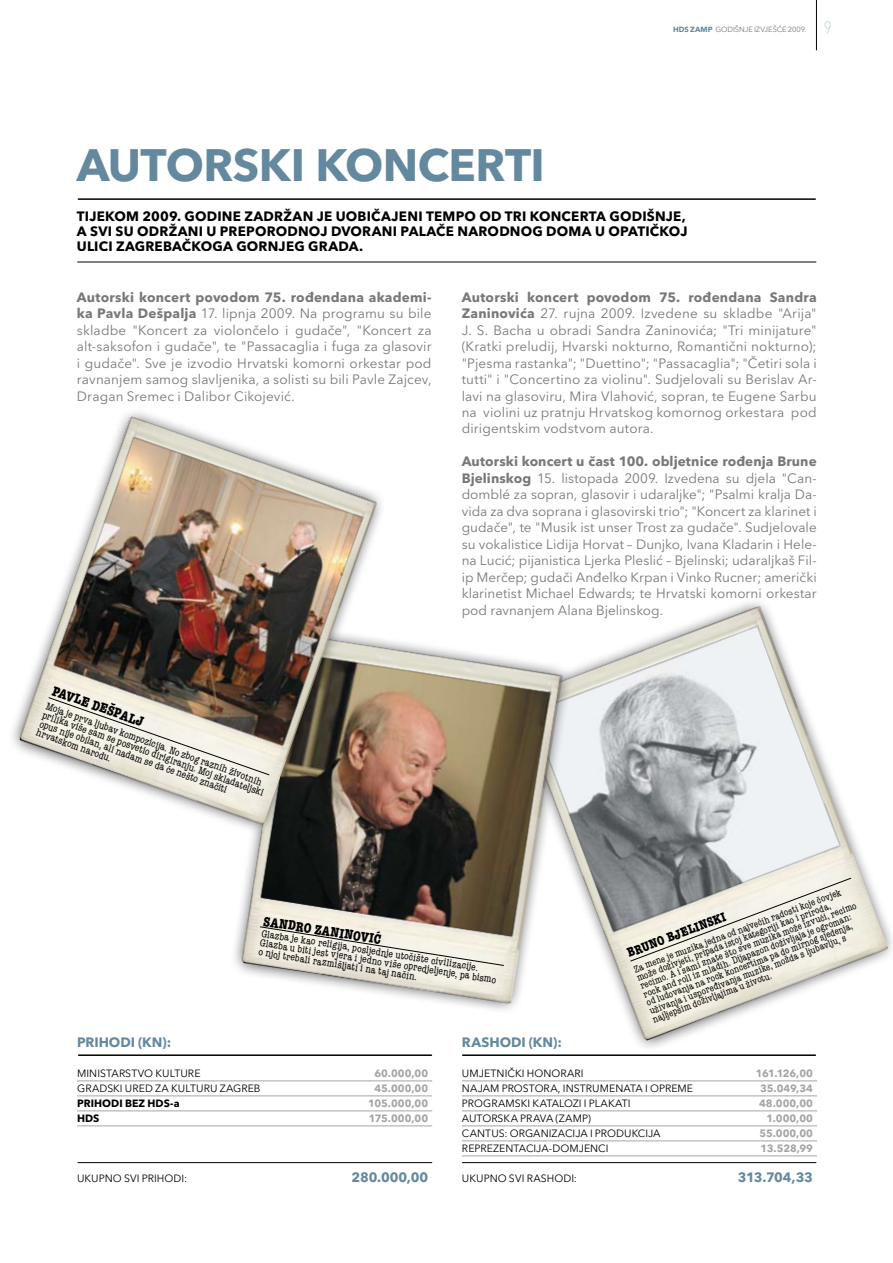
<style>
.page{position:relative;width:893px;height:1263px;background:#fff}
.page>*{position:absolute;margin:0;border:0;box-sizing:border-box;transform-origin:0 0}
.t1{font:700 45px "Avenir Next LT Pro";letter-spacing:-.015em;color:#64899e}
.t2{font:200 condensed 18px "Avenir Next LT Pro";color:#93adbf}
.t3{font:14.25px "American Typewriter CE Condensed B";color:#000}
.t4{font:14.1px "American Typewriter CE Condensed B";color:#000}
.t5{font:13.5px/16.5px "Avenir Next LT Pro";letter-spacing:.01em;color:#787878;text-align:justify}
.t6{font:700 13.5px/15px "Avenir Next LT Pro";letter-spacing:.015em;color:#000;text-align:justify}
.t7{font:700 13.5px "Avenir Next LT Pro";letter-spacing:-.01em;color:#64899e}
.t8{font:13.35px "American Typewriter CE Condensed B";color:#000}
.t9{font:condensed 10.8px/9.6px "American Typewriter";color:#000}
.t10{font:10.5px "Avenir Next LT Pro";letter-spacing:.005em;color:#000}
.t11{font:700 10.5px "Avenir Next LT Pro";letter-spacing:.01em;color:#a5a5a5}
.t12{font:700 10.5px "Avenir Next LT Pro";color:#000}
.t13{font:condensed 10.2px/8.9px "American Typewriter";color:#000}
.t14{font:7.5px "Avenir Next LT Pro";letter-spacing:-.01em;color:#787878}
.s1{font-weight:700;color:#64899e}
.s2{font-weight:700}
</style>
<div class="page">
<hr style="left:78px;top:262px;width:738px;height:1px;background:#000">
<hr style="left:78px;top:198px;width:737px;height:2px;background:#000">
<hr style="left:77px;top:1080px;width:355px;height:1px;background:#a5a5a5">
<hr style="left:77px;top:1095px;width:355px;height:1px;background:#a5a5a5">
<hr style="left:77px;top:1110px;width:355px;height:1px;background:#a5a5a5">
<hr style="left:77px;top:1125px;width:355px;height:1px;background:#a5a5a5">
<hr style="left:462px;top:1080px;width:355px;height:1px;background:#a5a5a5">
<hr style="left:462px;top:1095px;width:355px;height:1px;background:#a5a5a5">
<hr style="left:462px;top:1110px;width:355px;height:1px;background:#a5a5a5">
<hr style="left:462px;top:1125px;width:355px;height:1px;background:#a5a5a5">
<hr style="left:462px;top:1140px;width:355px;height:1px;background:#a5a5a5">
<hr style="left:462px;top:1155px;width:355px;height:1px;background:#a5a5a5">
<hr style="left:78px;top:1162px;width:354px;height:1px;background:#000">
<hr style="left:462px;top:1162px;width:354px;height:1px;background:#000">
<hr style="left:79px;top:1054px;width:352px;height:2px;background:#000">
<hr style="left:463px;top:1054px;width:352px;height:2px;background:#000">
<div style="left:504px;top:594px;width:389px;height:468px;background:#000;opacity:.75"></div>
<img style="left:514px;top:605px;width:378px;height:445px">
<svg style="left:630px;top:877px;width:221px;height:85px;background:#dcdad2"></svg>
<div style="left:229px;top:622px;width:352px;height:406px;background:#000;opacity:.75"></div>
<img style="left:239px;top:632px;width:324px;height:373px">
<svg style="left:260px;top:926px;width:244px;height:40px;background:#e8e3d8"></svg>
<div style="left:5px;top:405px;width:391px;height:442px;background:#000;opacity:.75"></div>
<img style="left:17px;top:414px;width:361px;height:417px">
<svg style="left:48px;top:697px;width:222px;height:79px;background:#d5cfc4"></svg>
<hr style="left:816px;top:0;width:1px;height:50px;background:#000">
<p class="t14" style="left:673px;top:25px;width:135px"><span class="s1">HDS ZAMP</span> GODIŠNJE IZVJEŠĆE 2009.</p>
<h2 class="t2" style="left:824px;top:17px;width:9px">9</h2>
<h1 class="t1" style="left:77px;top:138px;width:470px">AUTORSKI KONCERTI</h1>
<p class="t6" style="left:77px;top:208px;width:612px">Tijekom 2009. godine zadržan je uobičajeni tempo od tri koncerta godišnje, a svi su održani u Preporodnoj dvorani palače Narodnog doma u Opatičkoj ulici zagrebačkoga Gornjeg grada.</p>
<p class="t5" style="left:77px;top:288px;width:356px"><span class="s2">Autorski koncert povodom 75. rođendana akademi&shy;ka Pavla Dešpalja</span> 17. lipnja 2009. Na programu su bile skladbe "Koncert za violončelo i gudače", "Koncert za alt-saksofon i gudače", te "Passacaglia i fuga za glasovir i gudače". Sve je izvodio Hrvatski komorni orkestar pod ravnanjem samog slavljenika, a solisti su bili Pavle Zajcev, Dragan Sremec i Dalibor Cikojević.</p>
<p class="t3" style="left:56px;top:680px;width:98px;rotate:19deg">PAVLE DEŠPALJ</p>
<p class="t9" style="left:48px;top:700px;width:236px;rotate:20deg">Moja je prva ljubav kompozicija. No zbog raznih životnih prilika više sam se posvetio dirigiranju. Moj skladateljski opus nije obilan, ali nadam se da će nešto značiti hrvatskom narodu.</p>
<p class="t5" style="left:462px;top:288px;width:357px"><span class="s2">Autorski koncert povodom 75. rođendana Sandra Zaninovića</span> 27. rujna 2009. Izvedene su skladbe "Arija" J. S. Bacha u obradi Sandra Zaninovića; "Tri minijature" (Kratki preludij, Hvarski nokturno, Romantični nokturno); "Pjesma rastanka"; "Duettino"; "Passacaglia"; "Četiri sola i tutti" i "Concertino za violinu". Sudjelovali su Berislav Ar&shy;lavi na glasoviru, Mira Vlahović, sopran, te Eugene Sarbu na violini uz pratnju Hrvatskog komornog orkestara pod dirigentskim vodstvom autora.</p>
<p class="t5" style="left:462px;top:453px;width:357px"><span class="s2">Autorski koncert u čast 100. obljetnice rođenja Brune Bjelinskog</span> 15. listopada 2009. Izvedena su djela "Can&shy;domblé za sopran, glasovir i udaraljke"; "Psalmi kralja Da&shy;vida za dva soprana i glasovirski trio"; "Koncert za klarinet i gudače", te "Musik ist unser Trost za gudače". Sudjelovale su vokalistice Lidija Horvat – Dunjko, Ivana Kladarin i Hele&shy;na Lucić; pijanistica Ljerka Pleslić – Bjelinski; udaraljkaš Fil&shy;ip Merčep; gudači Anđelko Krpan i Vinko Rucner; američki klarinetist Michael Edwards; te Hrvatski komorni orkestar pod ravnanjem Alana Bjelinskog.</p>
<p class="t4" style="left:265px;top:910px;width:33px;rotate:9deg">Sandro</p>
<p class="t4" style="left:317px;top:918px;width:69px;rotate:9deg">Zaninov ić</p>
<p class="t9" style="left:262px;top:928px;width:241px;rotate:9deg">Glazba je kao religija, posljednje utočište civilizacije.<br>Glazba u biti jest vjera i jedno više opredjeljenje, pa bismo o njoj trebali razmišljati i na taj način.</p>
<p class="t13" style="left:632px;top:966px;width:232px;rotate:-21deg">Za mene je muzika jedna od najvećih radosti koje čovjek može doživjeti, pripada istoj kategoriji kao i priroda, recimo. A i sami znate što sve muzika može izvući, recimo rock and roll iz mladih. Dijapazon doživljaja je ogroman: od ludovanja na rock koncertima pa do mirnog sjedenja, uživanja i uspoređivanja muzike, možda s ljubavlju, s najljepšim doživljajima u životu.</p>
<p class="t8" style="left:624px;top:943px;width:106px;rotate:-21deg">Bru no Bjel inski</p>
<p class="t7" style="left:77px;top:1034px;width:18px">Prihodi</p>
<p class="t7" style="left:138px;top:1034px;width:35px">(kn):</p>
<p class="t10" style="left:77px;top:1067px;width:17px">Ministarstvo</p>
<p class="t10" style="left:155px;top:1067px;width:26px">ku lture</p>
<p class="t11" style="left:374px;top:1067px;width:55px">60.000,00</p>
<p class="t10" style="left:77px;top:1082px;width:16px">Gradski</p>
<p class="t10" style="left:125px;top:1082px;width:8px">ured</p>
<p class="t10" style="left:155px;top:1082px;width:43px">za kulturu</p>
<p class="t10" style="left:220px;top:1082px;width:7px">zagreb</p>
<p class="t11" style="left:374px;top:1082px;width:55px">45.000,00</p>
<p class="t12" style="left:77px;top:1097px;width:8px">prihodi</p>
<p class="t12" style="left:125px;top:1097px;width:8px">bez</p>
<p class="t12" style="left:147px;top:1097px;width:34px">HDS-a</p>
<p class="t11" style="left:368px;top:1097px;width:61px">105.000,00</p>
<p class="t12" style="left:77px;top:1112px;width:24px">HDS</p>
<p class="t11" style="left:369px;top:1112px;width:61px">175.000,00</p>
<p class="t10" style="left:77px;top:1172px;width:16px">Ukupno</p>
<p class="t10" style="left:124px;top:1172px;width:25px">svi prihodi</p>
<p class="t10" style="left:184px;top:1172px;width:5px">:</p>
<p class="t7" style="left:352px;top:1169px;width:78px">280.000,00</p>
<p class="t7" style="left:462px;top:1034px;width:20px">Rashodi</p>
<p class="t7" style="left:529px;top:1034px;width:35px">(kn):</p>
<p class="t10" style="left:462px;top:1067px;width:15px">Umjetni</p>
<p class="t10" style="left:507px;top:1067px;width:27px">čki honorari</p>
<p class="t11" style="left:756px;top:1067px;width:59px">161.126,00</p>
<p class="t10" style="left:462px;top:1082px;width:17px">Najam</p>
<p class="t10" style="left:502px;top:1082px;width:8px">prostora</p>
<p class="t10" style="left:558px;top:1082px;width:13px">, instrumenata</p>
<p class="t10" style="left:645px;top:1082px;width:13px">i opreme</p>
<p class="t11" style="left:760px;top:1082px;width:54px">35.049,34</p>
<p class="t10" style="left:462px;top:1097px;width:8px">programski</p>
<p class="t10" style="left:532px;top:1097px;width:8px">kata</p>
<p class="t10" style="left:559px;top:1097px;width:12px">lozi</p>
<p class="t10" style="left:584px;top:1097px;width:23px">i plakati</p>
<p class="t11" style="left:759px;top:1097px;width:55px">48.000,00</p>
<p class="t10" style="left:462px;top:1112px;width:15px">Autorska</p>
<p class="t10" style="left:520px;top:1112px;width:8px">prava</p>
<p class="t10" style="left:556px;top:1112px;width:37px">(ZAMP)</p>
<p class="t11" style="left:766px;top:1112px;width:48px">1.000,00</p>
<p class="t10" style="left:462px;top:1127px;width:16px">Cantus</p>
<p class="t10" style="left:504px;top:1127px;width:13px">: organizacija</p>
<p class="t10" style="left:590px;top:1127px;width:12px">i produkcija</p>
<p class="t11" style="left:759px;top:1127px;width:55px">55.000,00</p>
<p class="t10" style="left:462px;top:1142px;width:14px">Reprezentacija</p>
<p class="t10" style="left:549px;top:1142px;width:11px">-domjenci</p>
<p class="t11" style="left:761px;top:1142px;width:54px">13.528,99</p>
<p class="t10" style="left:462px;top:1172px;width:16px">Ukupno</p>
<p class="t10" style="left:509px;top:1172px;width:26px">svi rashodi</p>
<p class="t10" style="left:574px;top:1172px;width:5px">:</p>
<p class="t7" style="left:738px;top:1169px;width:77px">313.704,33</p>
</div>
